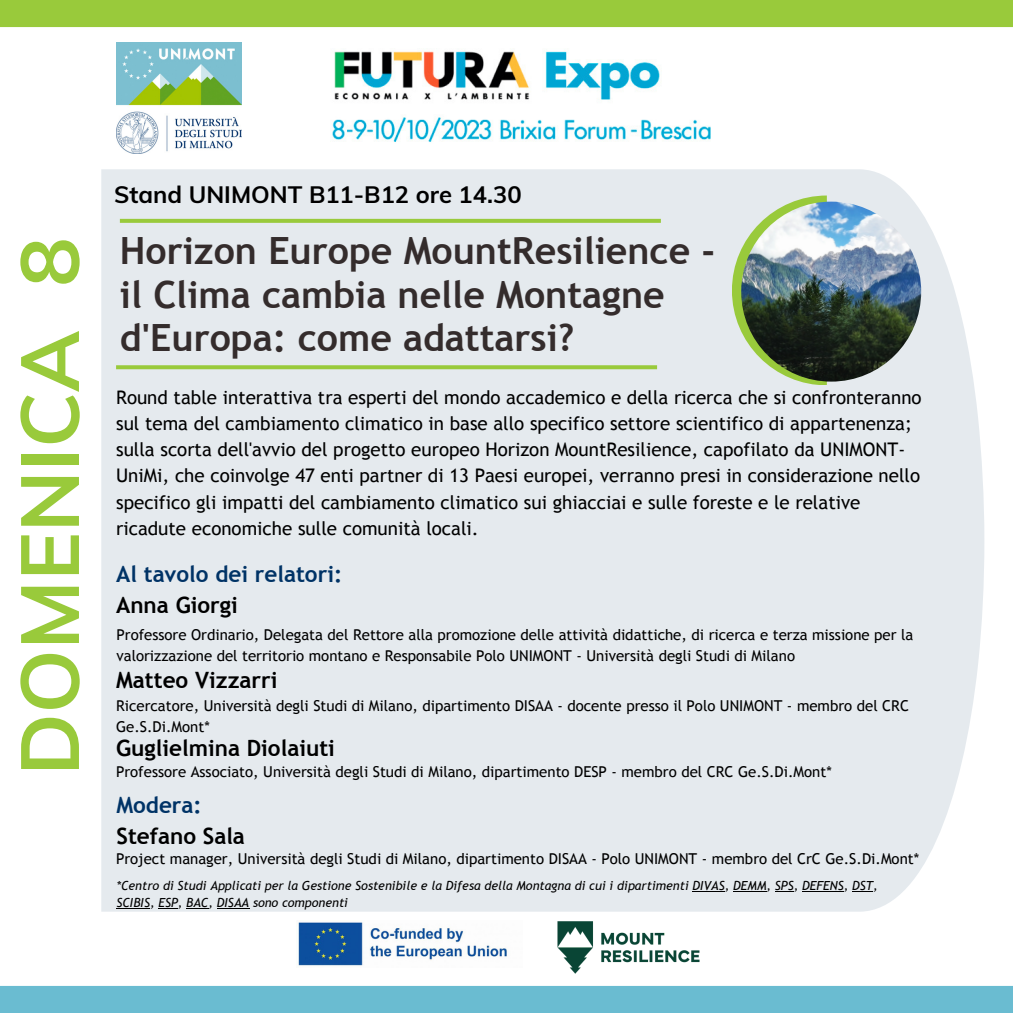
<style>
.page{position:relative;width:1013px;height:1013px;background:#fff}
.page>*{position:absolute;margin:0;border:0;box-sizing:border-box;transform-origin:0 0}
.t1{font:700 81.25px "Muli";color:#99ca3b}
.t2{font:700 37.5px/43.1px "Trebuchet MS";color:#342c2c}
.t3{font:700 23.75px "Muli";color:#000}
.t4{font:700 22.5px "Trebuchet MS";color:#000}
.t5{font:700 22.5px "Trebuchet MS";color:#036}
.t6{font:18.75px/26.2px "Trebuchet MS";color:#000}
.t7{font:15px/20.6px "Trebuchet MS";color:#000}
.t8{font:italic 12.5px/16.9px "Trebuchet MS";color:#000}
</style>
<div class="page">
<div style="left:0;top:0;width:1012px;height:27px;background:#99ca3b"></div>
<div style="left:0;top:985px;width:1012px;height:27px;background:#6abcd1"></div>
<img style="left:116px;top:42px;width:126px;height:112px">
<img style="left:332px;top:50px;width:379px;height:92px">
<div style="left:101px;top:169px;width:883px;height:742px;background:#e5eaee"></div>
<img style="left:522px;top:895px;width:212px;height:91px">
<svg style="left:732px;top:195px;width:94px;height:190px;background:#c8ddad"></svg>
<img style="left:741px;top:202px;width:180px;height:179px;border-radius:50%">
<svg style="left:116px;top:365px;width:541px;height:4px;background:#9dcc46"></svg>
<svg style="left:120px;top:219px;width:541px;height:4px;background:#9bcb41"></svg>
<img style="left:298px;top:920px;width:225px;height:47px">
<hr style="left:692px;top:891px;width:32px;height:1px;background:#000">
<hr style="left:733px;top:891px;width:33px;height:1px;background:#000">
<svg style="left:775px;top:891px;width:18px;height:1px"></svg>
<hr style="left:802px;top:891px;width:41px;height:1px;background:#000">
<svg style="left:852px;top:891px;width:21px;height:1px"></svg>
<hr style="left:116px;top:908px;width:34px;height:1px;background:#000">
<svg style="left:158px;top:908px;width:20px;height:1px"></svg>
<svg style="left:186px;top:908px;width:22px;height:1px"></svg>
<hr style="left:217px;top:908px;width:32px;height:1px;background:#000">
<p class="t3" style="left:114px;top:180px;width:409px">Stand UNIMONT B11-B12 ore 14.30</p>
<p class="t1" style="left:-3px;top:775px;width:539px;rotate:-90deg">DOMENICA 8</p>
<p class="t2" style="left:120px;top:229px;width:597px">Horizon Europe MountResilience -</p>
<p class="t2" style="left:120px;top:272px;width:546px">il Clima cambia nelle Montagne d'Europa: come adattarsi?</p>
<p class="t6" style="left:116px;top:384px;width:807px">Round table interattiva tra esperti del mondo accademico e della ricerca che si confronteranno sul tema del cambiamento climatico in base allo specifico settore scientifico di appartenenza; sulla scorta dell'avvio del progetto europeo Horizon MountResilience, capofilato da UNIMONT-UniMi, che coinvolge 47 enti partner di 13 Paesi europei, verranno presi in considerazione nello specifico gli impatti del cambiamento climatico sui ghiacciai e sulle foreste e le relative ricadute economiche sulle comunità locali.</p>
<p class="t5" style="left:116px;top:561px;width:228px">Al tavolo dei relatori:</p>
<p class="t4" style="left:116px;top:592px;width:123px">Anna Giorgi</p>
<p class="t7" style="left:116px;top:624px;width:798px">Professore Ordinario, Delegata del Rettore alla promozione delle attività didattiche, di ricerca e terza missione per la valorizzazione del territorio montano e Responsabile Polo UNIMONT - Università degli Studi di Milano</p>
<p class="t7" style="left:116px;top:695px;width:794px">Ricercatore, Università degli Studi di Milano, dipartimento DISAA - docente presso il Polo UNIMONT - membro del CRC<br>Ge.S.Di.Mont*</p>
<p class="t4" style="left:116px;top:666px;width:163px">Matteo Vizzarri</p>
<p class="t4" style="left:116px;top:734px;width:220px">Guglielmina Diolaiuti</p>
<p class="t7" style="left:116px;top:761px;width:717px">Professore Associato, Università degli Studi di Milano, dipartimento DESP - membro del CRC Ge.S.Di.Mont*</p>
<p class="t5" style="left:116px;top:792px;width:87px">Modera:</p>
<p class="t4" style="left:116px;top:823px;width:130px">Stefano Sala</p>
<p class="t7" style="left:116px;top:848px;width:804px">Project manager, Università degli Studi di Milano, dipartimento DISAA - Polo UNIMONT - membro del CrC Ge.S.Di.Mont*</p>
<p class="t8" style="left:116px;top:877px;width:762px">*Centro di Studi Applicati per la Gestione Sostenibile e la Difesa della Montagna di cui i dipartimenti DIVAS, DEMM, SPS, DEFENS, DST,<br>SCIBIS, ESP, BAC, DISAA sono componenti</p>
</div>
